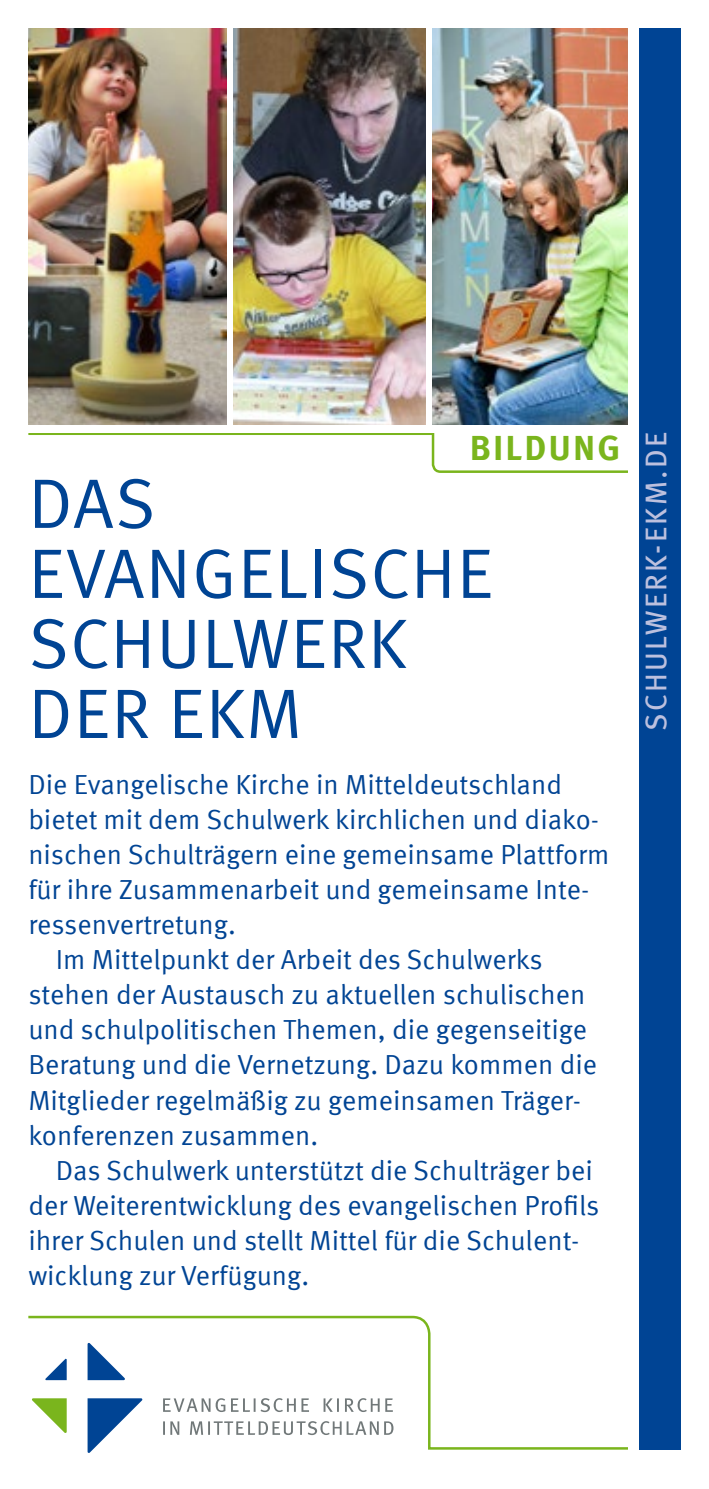
<style>
.page{position:relative;width:709px;height:1489px;background:#fff}
.page>*{position:absolute;margin:0;border:0;box-sizing:border-box;transform-origin:0 0}
.t1{font:70px/70px "Meta Offc Norm";letter-spacing:.015em;color:#004494}
.t2{font:700 35px "Meta Offc";letter-spacing:.06em;color:#7ab51d}
.t3{font:30px "Meta";letter-spacing:.08em;color:#bcc0de}
.t4{font:27.5px "Meta Offc Norm";color:#004494}
</style>
<div class="page">
<hr style="left:28px;top:432px;width:660px;height:3px;background:#7ab51d">
<svg style="left:28px;top:1315px;width:652px;height:135px"></svg>
<svg style="left:432px;top:432px;width:196px;height:41px"></svg>
<img style="left:28px;top:28px;width:199px;height:397px">
<img style="left:234px;top:28px;width:191px;height:397px">
<img style="left:432px;top:28px;width:196px;height:397px">
<div style="left:680px;top:28px;width:29px;height:1445px;background:#fff"></div>
<svg style="left:31px;top:1342px;width:112px;height:111px"></svg>
<svg style="left:163px;top:1420px;width:230px;height:14px"></svg>
<svg style="left:163px;top:1397px;width:230px;height:14px"></svg>
<div style="left:638px;top:28px;width:42px;height:1421px;background:#004494"></div>
<div style="left:628px;top:28px;width:10px;height:1445px;background:#fff"></div>
<p class="t2" style="left:470px;top:427px;width:152px">BILDUNG</p>
<h1 class="t1" style="left:28px;top:470px;width:466px">DAS<br>EVANGELISCHE<br>SCHULWERK<br>DER EKM</h1>
<p class="t4" style="left:28px;top:768px;width:535px">Die Evangelische Kirche in Mitteldeutschland</p>
<p class="t4" style="left:28px;top:803px;width:572px">bietet mit dem Schulwerk kirchlichen und diako-</p>
<p class="t4" style="left:28px;top:838px;width:582px">nischen Schulträgern eine gemeinsame Plattform</p>
<p class="t4" style="left:28px;top:873px;width:562px">für ihre Zusammenarbeit und gemeinsame Inte-</p>
<p class="t4" style="left:28px;top:908px;width:209px">ressenvertretung.</p>
<p class="t4" style="left:56px;top:943px;width:488px">Im Mittelpunkt der Arbeit des Schulwerks</p>
<p class="t4" style="left:28px;top:978px;width:558px">stehen der Austausch zu aktuellen schulischen</p>
<p class="t4" style="left:28px;top:1013px;width:560px">und schulpolitischen Themen, die gegenseitige</p>
<p class="t4" style="left:28px;top:1048px;width:570px">Beratung und die Vernetzung. Dazu kommen die</p>
<p class="t4" style="left:28px;top:1083px;width:554px">Mitglieder regelmäßig zu gemeinsamen Träger-</p>
<p class="t4" style="left:28px;top:1118px;width:291px">konferenzen zusammen.</p>
<p class="t4" style="left:56px;top:1153px;width:538px">Das Schulwerk unterstützt die Schulträger bei</p>
<p class="t4" style="left:28px;top:1188px;width:572px">der Weiterentwicklung des evangelischen Profils</p>
<p class="t4" style="left:28px;top:1224px;width:552px">ihrer Schulen und stellt Mittel für die Schulent-</p>
<p class="t4" style="left:28px;top:1259px;width:282px">wicklung zur Verfügung.</p>
<p class="t3" style="left:637px;top:731px;width:300px;rotate:-90deg">SCHULWERK-EKM.DE</p>
</div>
